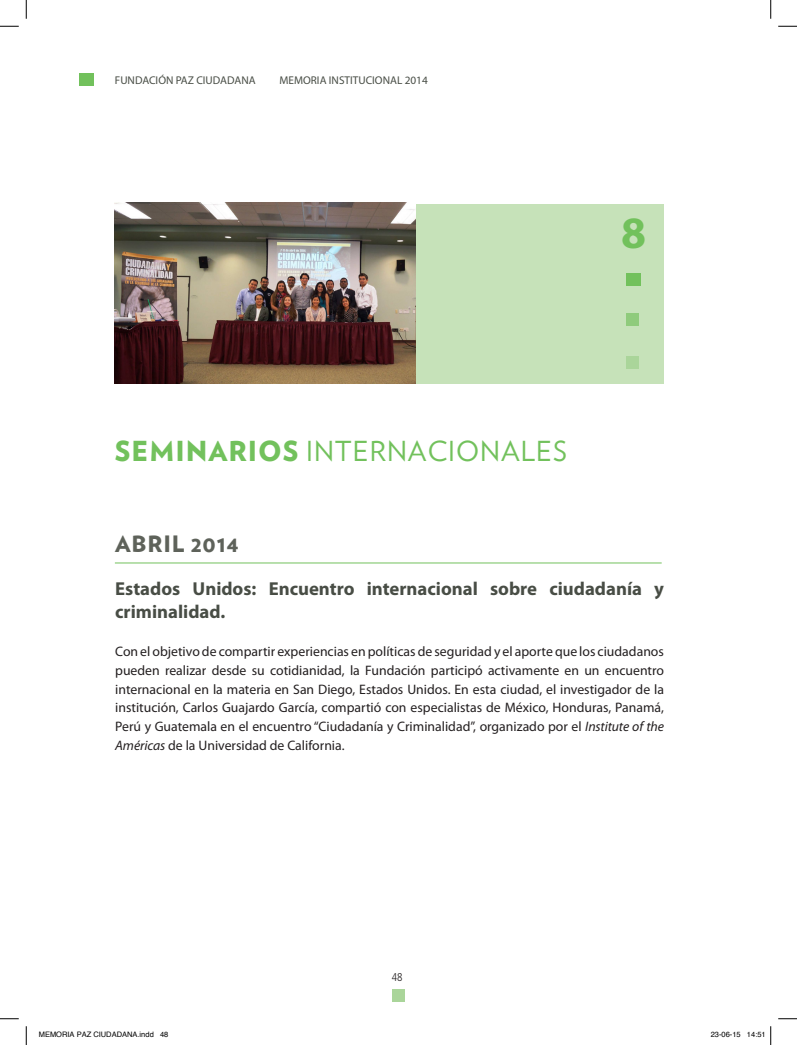
<style>
.page{position:relative;width:797px;height:1045px;background:#fff}
.page>*{position:absolute;margin:0;border:0;box-sizing:border-box;transform-origin:0 0}
.t1{font:700 45px "Myriad Pro";color:#72c15c}
.titulo_1{font:27.5px "Verlag";letter-spacing:.035em;color:#72c15c}
.TITULO3{font:900 22.5px "Verlag";letter-spacing:.035em;color:#5e625a}
.titulo_2{font:700 18.75px/23.8px "Myriad Pro";color:#484d45}
.texto_general{font:13.75px/18.8px "Myriad Pro";color:#231f20;text-align:justify}
.t2{font:11.25px "Myriad Pro";color:#484d45}
.t3{font:300 condensed 11.25px "Frutiger LT Std";color:#231f20}
.t4{font:7.5px "Helvetica";color:#000}
.s1{font-weight:900}
.s2{font-style:italic}
</style>
<div class="page">
<div style="left:391px;top:989px;width:13px;height:13px;background:#aad59a"></div>
<div style="left:79px;top:73px;width:15px;height:13px;background:#72c15c"></div>
<div style="left:115px;top:204px;width:549px;height:179px;background:#c6e2b9"></div>
<div style="left:626px;top:273px;width:14px;height:12px;background:#72c15c"></div>
<div style="left:626px;top:313px;width:13px;height:13px;background:#8fcb7c"></div>
<div style="left:626px;top:356px;width:13px;height:13px;background:#aad59a"></div>
<img style="left:115px;top:203px;width:300px;height:180px">
<hr style="left:115px;top:562px;width:546px;height:1px;background:#72c15c">
<svg style="left:0;top:25px;width:19px;height:2px"></svg>
<svg style="left:778px;top:25px;width:19px;height:2px"></svg>
<svg style="left:0;top:1018px;width:19px;height:1px"></svg>
<svg style="left:778px;top:1018px;width:19px;height:1px"></svg>
<svg style="left:25px;top:0;width:2px;height:19px"></svg>
<svg style="left:25px;top:1026px;width:2px;height:19px"></svg>
<svg style="left:770px;top:0;width:1px;height:19px"></svg>
<svg style="left:770px;top:1026px;width:1px;height:19px"></svg>
<p class="t2" style="left:115px;top:74px;width:142px">FUNDACIÓN PAZ CIUDADANA</p>
<p class="t2" style="left:279px;top:74px;width:150px">MEMORIA INSTITUCIONAL 2014</p>
<p class="t1" style="left:621px;top:204px;width:26px">8</p>
<p class="titulo_1" style="left:115px;top:430px;width:453px"><span class="s1">SEMINARIOS</span> INTERNACIONALES</p>
<p class="TITULO3" style="left:115px;top:525px;width:125px">ABRIL 2014</p>
<p class="titulo_2" style="left:115px;top:576px;width:550px">Estados Unidos: Encuentro internacional sobre ciudadanía y criminalidad.</p>
<p class="texto_general" style="left:115px;top:642px;width:550px">Con el objetivo de compartir experiencias en políticas de seguridad y el aporte que los ciudadanos pueden realizar desde su cotidianidad, la Fundación participó activamente en un encuentro internacional en la materia en San Diego, Estados Unidos. En esta ciudad, el investigador de la institución, Carlos Guajardo García, compartió con especialistas de México, Honduras, Panamá, Perú y Guatemala en el encuentro “Ciudadanía y Criminalidad”, organizado por el <span class="s2">Institute of the Américas</span> de la Universidad de California.</p>
<p class="t3" style="left:391px;top:970px;width:12px">48</p>
<p class="t4" style="left:39px;top:1029px;width:131px">MEMORIA PAZ CIUDADANA.indd 48</p>
<p class="t4" style="left:710px;top:1029px;width:57px">23-06-15 14:51</p>
</div>
